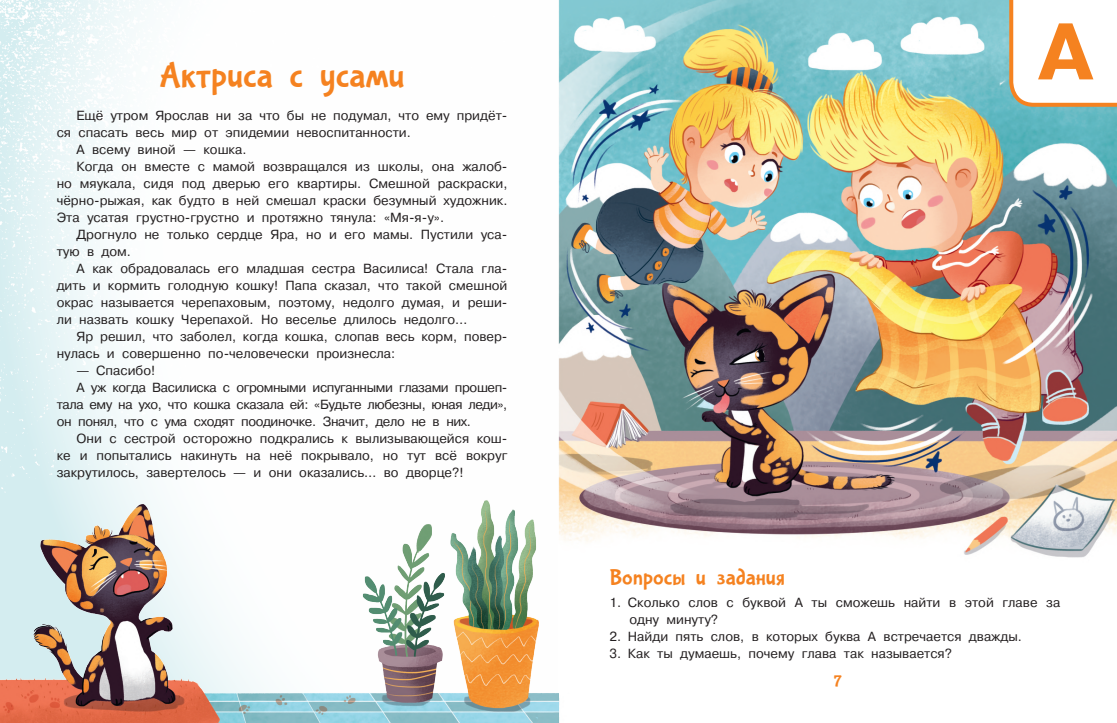
<style>
.page{position:relative;width:1117px;height:723px;background:#fff}
.page>*{position:absolute;margin:0;border:0;box-sizing:border-box;transform-origin:0 0}
.текст{font:700 80px "Pragmatica";color:#f58220}
.заг{font:35px "Bubblegum Sans Rus";color:#f58220}
.доп{font:22px "Bubblegum Sans Rus";color:#f58220}
.колонцифра{font:16px "Bubblegum Sans Rus";color:#f58220}
.текст-2{font:13.2px/17px "Pragmatica";color:#231f20;text-align:justify}
.вопросы{font:13.2px/17px "Pragmatica";color:#231f20}
</style>
<div class="page">
<svg style="left:0;top:0;width:149px;height:485px"></svg>
<img style="left:558px;top:0;width:559px;height:723px">
<img style="left:0;top:485px;width:558px;height:238px">
<svg style="left:1009px;top:0;width:108px;height:107px"></svg>
<p class="заг" style="left:160px;top:56px;width:246px">Актриса с усами</p>
<p class="текст-2" style="left:57px;top:107px;width:452px;text-indent:20px">Ещё утром Ярослав ни за что бы не подумал, что ему придёт&shy;ся спасать весь мир от эпидемии невоспитанности.</p>
<p class="текст-2" style="left:77px;top:141px;width:171px">А всему виной — кошка.</p>
<p class="текст-2" style="left:57px;top:158px;width:452px;text-indent:20px">Когда он вместе с мамой возвращался из школы, она жалоб&shy;но мяукала, сидя под дверью его квартиры. Смешной раскраски, чёрно-рыжая, как будто в ней смешал краски безумный художник.<br>Эта усатая грустно-грустно и протяжно тянула: «Мя-я-у».</p>
<p class="текст-2" style="left:57px;top:226px;width:452px;text-indent:20px">Дрогнуло не только сердце Яра, но и его мамы. Пустили уса&shy;тую в дом.</p>
<p class="текст-2" style="left:57px;top:260px;width:452px;text-indent:20px">А как обрадовалась его младшая сестра Василиса! Стала гла&shy;дить и кормить голодную кошку! Папа сказал, что такой смешной окрас называется черепаховым, поэтому, недолго думая, и реши&shy;ли назвать кошку Черепахой. Но веселье длилось недолго…</p>
<p class="текст-2" style="left:57px;top:328px;width:452px;text-indent:20px">Яр решил, что заболел, когда кошка, слопав весь корм, повер&shy;нулась и совершенно по-человечески произнесла:</p>
<p class="текст-2" style="left:77px;top:362px;width:80px">— Спасибо!</p>
<p class="текст-2" style="left:57px;top:379px;width:452px;text-indent:20px">А уж когда Василиска с огромными испуганными глазами прошеп&shy;тала ему на ухо, что кошка сказала ей: «Будьте любезны, юная леди», он понял, что с ума сходят поодиночке. Значит, дело не в них.</p>
<p class="текст-2" style="left:57px;top:430px;width:452px;text-indent:20px">Они с сестрой осторожно подкрались к вылизывающейся кош&shy;ке и попытались накинуть на неё покрывало, но тут всё вокруг закрутилось, завертелось — и они оказались… во дворце?!</p>
<p class="текст" style="left:1039px;top:0;width:55px">А</p>
<p class="доп" style="left:609px;top:565px;width:177px">Вопросы и задания</p>
<p class="вопросы" style="left:629px;top:594px;width:432px;text-indent:-20px">1. Сколько слов с буквой А ты сможешь найти в этой главе за одну минуту?</p>
<p class="вопросы" style="left:609px;top:628px;width:414px">2. Найди пять слов, в которых буква А встречается дважды.</p>
<p class="вопросы" style="left:609px;top:645px;width:344px">3. Как ты думаешь, почему глава так называется?</p>
<p class="колонцифра" style="left:834px;top:673px;width:9px">7</p>
</div>
